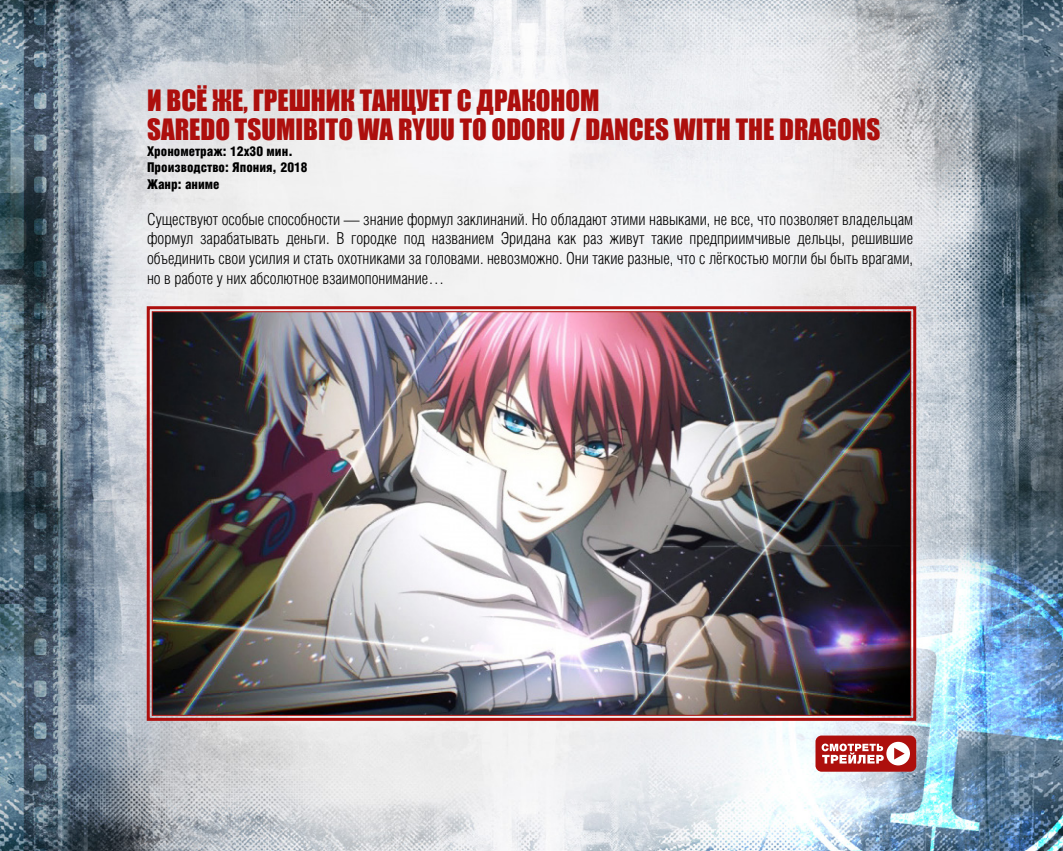
<style>
.page{position:relative;width:1063px;height:851px;background:#fff}
.page>*{position:absolute;margin:0;border:0;box-sizing:border-box;transform-origin:0 0}
.t1{font:27px/28.5px "Impact";color:#ad0f0d}
.t2{font:16.5px/19.8px "Helios Cond Light C";color:#000;text-align:justify}
.t3{font:13.5px/16.2px "Helios Cond Black C";color:#000}
</style>
<div class="page">
<img style="left:0;top:0;width:1063px;height:850px">
<div style="left:816px;top:735px;width:100px;height:36px;background:#ad0f0d;border-radius:6px"></div>
<svg style="left:822px;top:741px;width:88px;height:24px"></svg>
<svg style="left:145px;top:304px;width:773px;height:418px"></svg>
<img style="left:151px;top:310px;width:761px;height:406px">
<h1 class="t1" style="left:147px;top:86px;width:735px">И ВСЁ ЖЕ, ГРЕШНИК ТАНЦУЕТ С ДРАКОНОМ<br>SAREDO TSUMIBITO WA RYUU TO ODORU / DANCES WITH THE DRAGONS</h1>
<p class="t3" style="left:147px;top:143px;width:162px">Хронометраж: 12x30 мин.<br>Производство: Япония, 2018<br>Жанр: аниме</p>
<p class="t2" style="left:147px;top:209px;width:768px">Существуют особые способности — знание формул заклинаний. Но обладают этими навыками, не все, что позволяет владельцам формул зарабатывать деньги. В городке под названием Эридана как раз живут такие предприимчивые дельцы, решившие объединить свои усилия и стать охотниками за головами. невозможно. Они такие разные, что с лёгкостью могли бы быть врагами, но в работе у них абсолютное взаимопонимание…</p>
</div>
